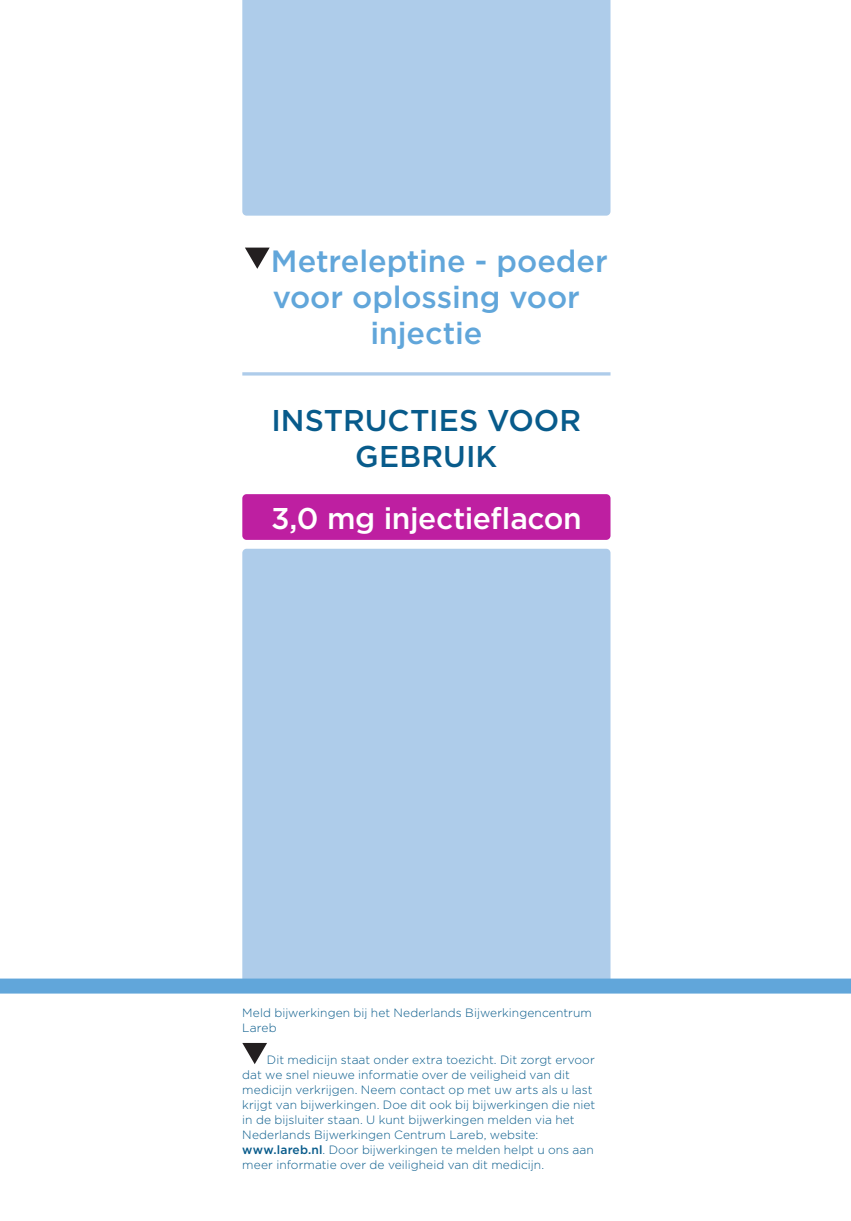
<style>
.page{position:relative;width:851px;height:1221px;background:#fff}
.page>*{position:absolute;margin:0;border:0;box-sizing:border-box;transform-origin:0 0}
.t1{font:500 30.75px "Gotham";letter-spacing:-.005em;color:#61a6da}
.t2{font:500 30px/36px "Gotham";color:#085b8b;text-align:center}
.t3{font:500 30px "Gotham";letter-spacing:-.015em;color:#fff}
.t4{font:300 12px/15px "Gotham";letter-spacing:.005em;color:#085b8b}
.s1{font-weight:500}
</style>
<div class="page">
<div style="left:242px;top:548px;width:368px;height:438px;background:#aeccea;border-radius:4px"></div>
<div style="left:242px;top:0;width:368px;height:216px;background:#aeccea"></div>
<div style="left:0;top:978px;width:850px;height:15px;background:#61a6da"></div>
<svg style="left:245px;top:247px;width:24px;height:22px"></svg>
<hr style="left:242px;top:372px;width:368px;height:3px;background:#aeccea">
<svg style="left:242px;top:1042px;width:25px;height:22px"></svg>
<div style="left:242px;top:494px;width:368px;height:46px;background:#be1fa1;border-radius:4px"></div>
<p class="t1" style="left:271px;top:241px;width:338px">Metreleptine - poeder</p>
<p class="t1" style="left:273px;top:277px;width:308px">voor oplossing voor</p>
<p class="t1" style="left:370px;top:313px;width:113px">injectie</p>
<p class="t2" style="left:271px;top:402px;width:311px">INSTRUCTIES VOOR<br>GEBRUIK</p>
<p class="t3" style="left:271px;top:498px;width:312px">3,0 mg injectieflacon</p>
<p class="t4" style="left:242px;top:1005px;width:351px">Meld bijwerkingen bij het Nederlands Bijwerkingencentrum<br>Lareb</p>
<p class="t4" style="left:242px;top:1052px;width:354px;text-indent:25px">Dit medicijn staat onder extra toezicht. Dit zorgt ervoor dat we snel nieuwe informatie over de veiligheid van dit medicijn verkrijgen. Neem contact op met uw arts als u last krijgt van bijwerkingen. Doe dit ook bij bijwerkingen die niet in de bijsluiter staan. U kunt bijwerkingen melden via het Nederlands Bijwerkingen Centrum Lareb, website: <span class="s1">www.lareb.nl</span>. Door bijwerkingen te melden helpt u ons aan meer informatie over de veiligheid van dit medicijn.</p>
</div>
